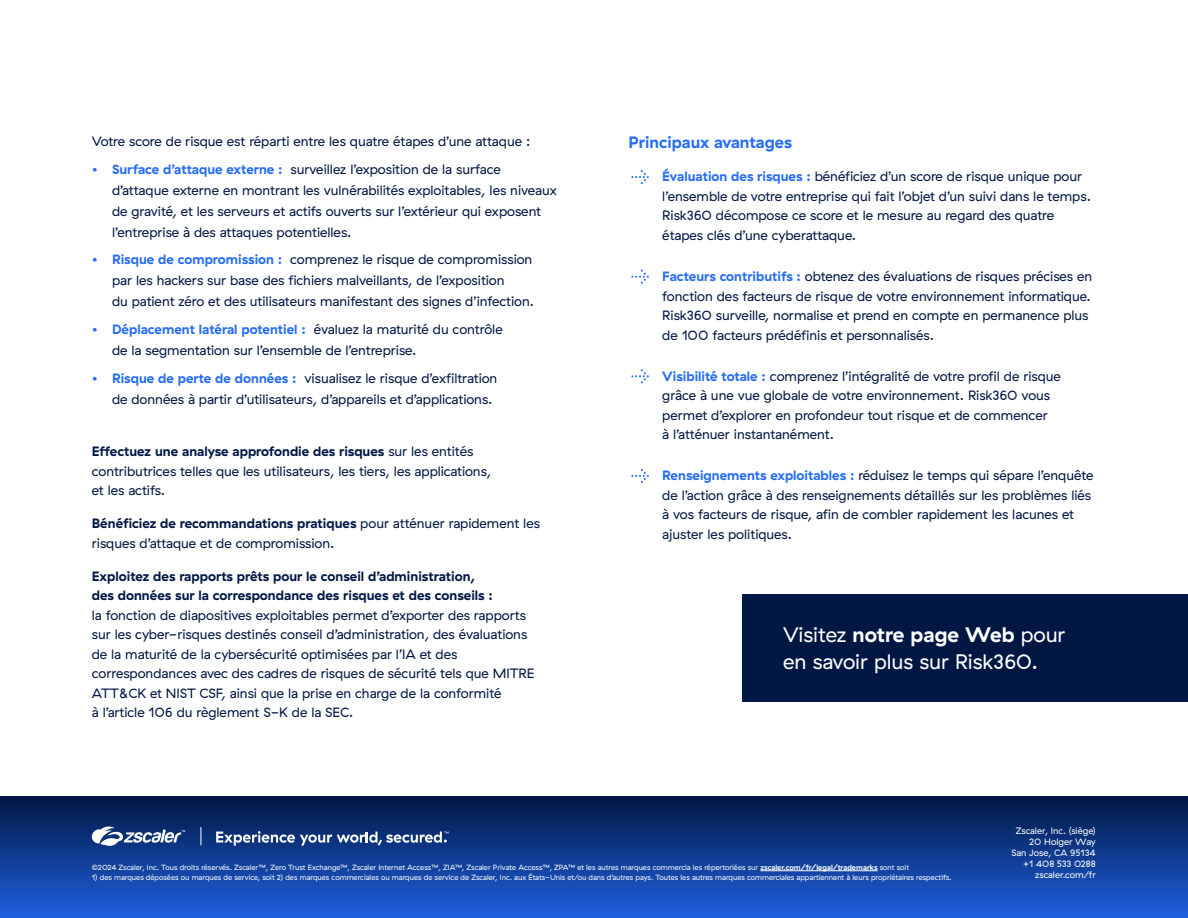
<style>
.page{position:relative;width:1188px;height:918px;background:#fff}
.page>*{position:absolute;margin:0;border:0;box-sizing:border-box;transform-origin:0 0}
.t1{font:21px/27px "GT Haptik ZS";color:#fff}
.t2{font:700 16.5px "GT Haptik ZS";color:#256cf7}
.t3{font:13.5px/19.5px "GT Haptik ZS";color:#001744}
.t4{font:700 13.5px/19.5px "GT Haptik ZS";color:#001744}
.t5{font:9.3px/11.1px "GT Haptik ZS";color:#fff;text-align:right}
.t6{font:7.5px "GT Haptik ZS";color:#fff}
.s1{font-weight:700;color:#256cf7}
.s2{font-weight:700}
</style>
<div class="page">
<div style="left:0;top:796px;width:1188px;height:122px;background:linear-gradient(to bottom,#001743,#2060de)"></div>
<hr style="left:760px;top:870px;width:118px;height:1px;background:#fff">
<svg style="left:92px;top:825px;width:93px;height:22px"></svg>
<svg style="left:201px;top:827px;width:1px;height:18px"></svg>
<svg style="left:216px;top:831px;width:232px;height:15px"></svg>
<div style="left:742px;top:594px;width:446px;height:107px;background:#001744"></div>
<svg style="left:631px;top:170px;width:18px;height:14px"></svg>
<svg style="left:631px;top:270px;width:18px;height:14px"></svg>
<svg style="left:631px;top:369px;width:18px;height:14px"></svg>
<svg style="left:631px;top:469px;width:18px;height:14px"></svg>
<p class="t3" style="left:92px;top:131px;width:440px">Votre score de risque est réparti entre les quatre étapes d’une attaque :</p>
<p class="t3" style="left:112px;top:158px;width:446px;line-height:21px;text-indent:-20px"><span class="s1">• Surface d’attaque externe :</span> surveillez l’exposition de la surface d’attaque externe en montrant les vulnérabilités exploitables, les niveaux de gravité, et les serveurs et actifs ouverts sur l’extérieur qui exposent l’entreprise à des attaques potentielles.</p>
<p class="t3" style="left:112px;top:249px;width:424px;line-height:21px;text-indent:-20px"><span class="s1">• Risque de compromission :</span> comprenez le risque de compromission par les hackers sur base des fichiers malveillants, de l’exposition<br>du patient zéro et des utilisateurs manifestant des signes d’infection.</p>
<p class="t3" style="left:112px;top:319px;width:392px;line-height:21px;text-indent:-20px"><span class="s1">• Déplacement latéral potentiel :</span> évaluez la maturité du contrôle de la segmentation sur l’ensemble de l’entreprise.</p>
<p class="t3" style="left:112px;top:368px;width:387px;line-height:21px;text-indent:-20px"><span class="s1">• Risque de perte de données :</span> visualisez le risque d’exfiltration de données à partir d’utilisateurs, d’appareils et d’applications.</p>
<p class="t3" style="left:92px;top:442px;width:401px"><span class="s2">Effectuez une analyse approfondie des risques</span> sur les entités contributrices telles que les utilisateurs, les tiers, les applications, et les actifs.</p>
<p class="t3" style="left:92px;top:514px;width:450px"><span class="s2">Bénéficiez de recommandations pratiques</span> pour atténuer rapidement les risques d’attaque et de compromission.</p>
<p class="t4" style="left:92px;top:566px;width:403px">Exploitez des rapports prêts pour le conseil d’administration, des données sur la correspondance des risques et des conseils :</p>
<p class="t3" style="left:92px;top:605px;width:444px">la fonction de diapositives exploitables permet d’exporter des rapports sur les cyber-risques destinés conseil d’administration, des évaluations de la maturité de la cybersécurité optimisées par l’IA et des correspondances avec des cadres de risques de sécurité tels que MITRE ATT&amp;CK et NIST CSF, ainsi que la prise en charge de la conformité<br>à l’article 106 du règlement S-K de la SEC.</p>
<p class="t2" style="left:629px;top:133px;width:165px">Principaux avantages</p>
<p class="t3" style="left:662px;top:167px;width:430px"><span class="s1">Évaluation des risques :</span> bénéficiez d’un score de risque unique pour l’ensemble de votre entreprise qui fait l’objet d’un suivi dans le temps.<br>Risk360 décompose ce score et le mesure au regard des quatre étapes clés d’une cyberattaque.</p>
<p class="t3" style="left:662px;top:267px;width:432px"><span class="s1">Facteurs contributifs :</span> obtenez des évaluations de risques précises en fonction des facteurs de risque de votre environnement informatique.<br>Risk360 surveille, normalise et prend en compte en permanence plus de 100 facteurs prédéfinis et personnalisés.</p>
<p class="t3" style="left:662px;top:366px;width:400px"><span class="s1">Visibilité totale :</span> comprenez l’intégralité de votre profil de risque grâce à une vue globale de votre environnement. Risk360 vous permet d’explorer en profondeur tout risque et de commencer<br>à l’atténuer instantanément.</p>
<p class="t3" style="left:662px;top:466px;width:433px"><span class="s1">Renseignements exploitables :</span> réduisez le temps qui sépare l’enquête de l’action grâce à des renseignements détaillés sur les problèmes liés à vos facteurs de risque, afin de combler rapidement les lacunes et ajuster les politiques.</p>
<h1 class="t1" style="left:783px;top:622px;width:284px">Visitez <span class="s2">notre page Web</span> pour en savoir plus sur Risk360.</h1>
<p class="t6" style="left:92px;top:863px;width:819px">©2024 Zscaler, Inc. Tous droits réservés. Zscaler™, Zero Trust Exchange™, Zscaler Internet Access™, ZIA™, Zscaler Private Access™, ZPA™ et les autres marques commercia les répertoriées sur <span class="s2">zscaler.com/fr/legal/trademarks</span> sont soit</p>
<p class="t6" style="left:92px;top:874px;width:861px">1) des marques déposées ou marques de service, soit 2) des marques commerciales ou marques de service de Zscaler, Inc. aux États-Unis et/ou dans d’autres pays. Toutes les autres marques commerciales appartiennent à leurs propriétaires respectifs.</p>
<p class="t5" style="left:1011px;top:825px;width:86px">Zscaler, Inc. (siège)<br>20 Holger Way<br>San Jose, CA 95134 +1 408 533 0288 zscaler.com/fr</p>
</div>
